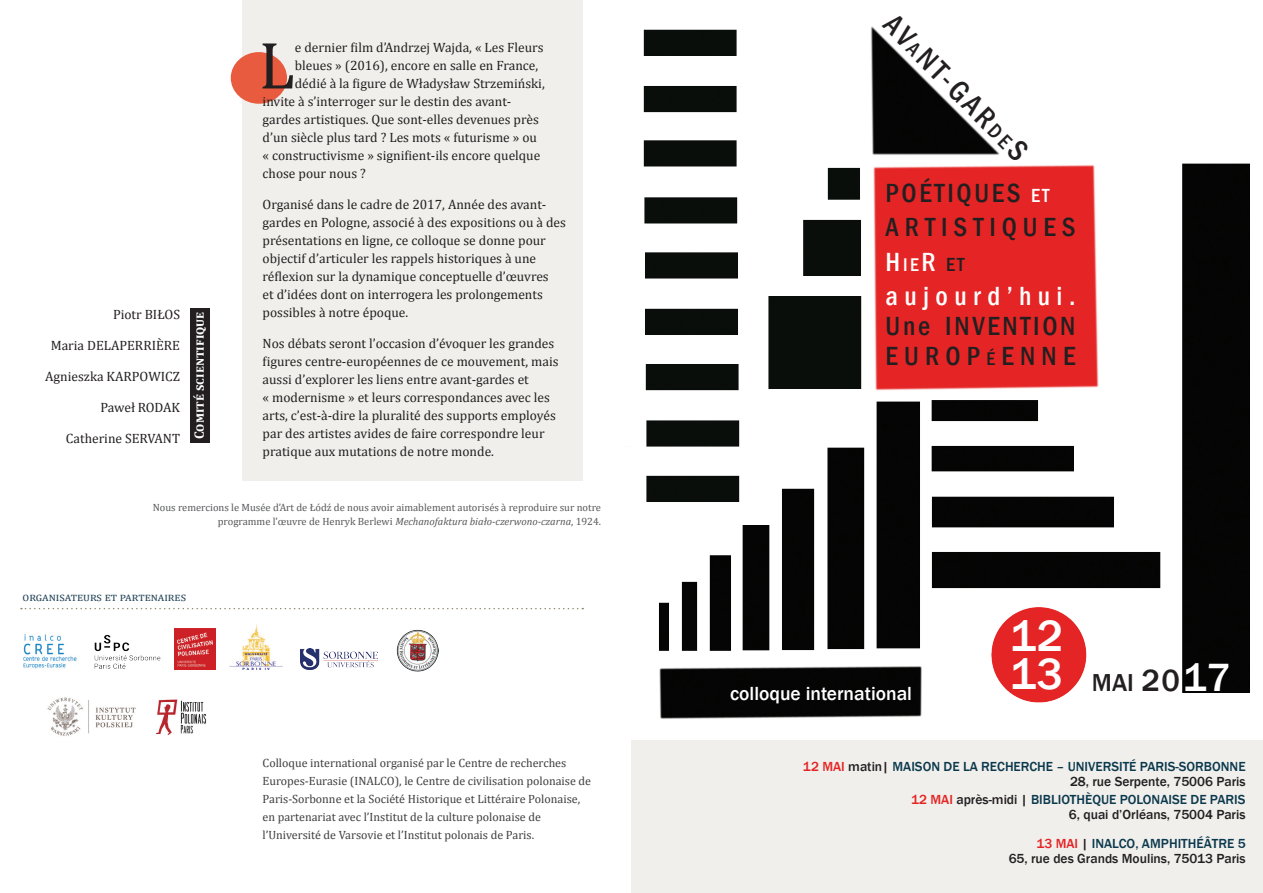
<style>
.page{position:relative;width:1263px;height:893px;background:#fff}
.page>*{position:absolute;margin:0;border:0;box-sizing:border-box;transform-origin:0 0}
.t1{font:67.5px "Cambria";color:#231f20}
.t2{font:500 45px "Franklin Gothic";color:#fff}
.t3{font:500 condensed 30px "Franklin Gothic";color:#231f20}
.t4{font:500 condensed 27px/30px "Franklin Gothic";letter-spacing:.215em;color:#231f20;text-align:justify}
.t5{font:500 condensed 27px "Franklin Gothic";letter-spacing:.1em;color:#231f20}
.t6{font:500 condensed 27px "Franklin Gothic";color:#fff}
.t7{font:500 25.2px "Franklin Gothic";color:#231f20}
.t8{font:500 19.5px "Franklin Gothic";color:#fff}
.t9{font:13.5px/18px "Cambria";color:#231f20}
.t10{font:500 13.5px "Franklin Gothic";color:#0b394d}
.t11{font:500 13.5px "Franklin Gothic";color:#231f20}
.t12{font:700 13.5px "Cambria";color:#fff}
.t13{font:12px/18px "Cambria";color:#3e3e3f}
.t14{font:12px "Cambria";letter-spacing:.09em;color:#234458}
.t15{font:10.5px/14.4px "Cambria";color:#57585a;text-align:right}
.s1{font-style:italic}
.s2{font-size:19.5px;color:#fff}
.s3{font-size:18.9px}
.s4{font-size:19.5px;color:#231f20}
.s5{color:#fff}
.s6{font-size:31.5px}
.s7{font-size:40.5px;color:#fff}
.s8{color:#e42424}
.s9{color:#231f20}
</style>
<div class="page">
<div style="left:631px;top:740px;width:632px;height:153px;background:#f1efec"></div>
<div style="left:242px;top:0;width:341px;height:481px;background:#f1efec"></div>
<img style="left:643px;top:26px;width:607px;height:693px">
<img style="left:156px;top:699px;width:51px;height:36px">
<img style="left:397px;top:630px;width:41px;height:41px">
<img style="left:230px;top:624px;width:52px;height:45px">
<svg style="left:21px;top:608px;width:562px;height:1px"></svg>
<div style="left:190px;top:308px;width:20px;height:135px;background:#231f20"></div>
<div style="left:231px;top:52px;width:56px;height:52px;background:#e95b3f;border-radius:50%"></div>
<img style="left:24px;top:635px;width:53px;height:34px">
<img style="left:94px;top:634px;width:67px;height:35px">
<img style="left:174px;top:629px;width:41px;height:41px">
<img style="left:301px;top:648px;width:76px;height:22px">
<img style="left:47px;top:697px;width:89px;height:39px">
<svg style="left:882px;top:26px;width:40px;height:31px"></svg>
<svg style="left:987px;top:124px;width:43px;height:39px"></svg>
<p class="t9" style="left:113px;top:305px;width:69px">Piotr BIŁOS</p>
<p class="t9" style="left:51px;top:336px;width:131px">Maria DELAPERRIÈRE</p>
<p class="t9" style="left:45px;top:367px;width:136px">Agnieszka KARPOWICZ</p>
<p class="t9" style="left:100px;top:398px;width:81px">Paweł RODAK</p>
<p class="t9" style="left:66px;top:429px;width:116px">Catherine SERVANT</p>
<p class="t12" style="left:190px;top:439px;width:129px;rotate:-90deg">Comité scientifique</p>
<p class="t1" style="left:259px;top:26px;width:38px">L</p>
<p class="t9" style="left:295px;top:39px;width:250px">e dernier film d’Andrzej Wajda, « Les Fleurs</p>
<p class="t9" style="left:295px;top:57px;width:245px">bleues » (2016), encore en salle en France,</p>
<p class="t9" style="left:295px;top:75px;width:251px">dédié à la figure de Władysław Strzemiński,</p>
<p class="t9" style="left:263px;top:93px;width:250px">invite à s’interroger sur le destin des avant-</p>
<p class="t9" style="left:263px;top:111px;width:278px">gardes artistiques. Que sont-elles devenues près</p>
<p class="t9" style="left:263px;top:129px;width:276px">d’un siècle plus tard ? Les mots « futurisme » ou</p>
<p class="t9" style="left:263px;top:147px;width:279px">« constructivisme » signifient-ils encore quelque</p>
<p class="t9" style="left:263px;top:165px;width:105px">chose pour nous ?</p>
<p class="t9" style="left:263px;top:195px;width:305px">Organisé dans le cadre de 2017, Année des avant&shy;gardes en Pologne, associé à des expositions ou à des présentations en ligne, ce colloque se donne pour objectif d’articuler les rappels historiques à une réflexion sur la dynamique conceptuelle d’œuvres<br>et d’idées dont on interrogera les prolongements possibles à notre époque.</p>
<p class="t9" style="left:263px;top:334px;width:298px">Nos débats seront l’occasion d’évoquer les grandes figures centre-européennes de ce mouvement, mais aussi d’explorer les liens entre avant-gardes et<br>« modernisme » et leurs correspondances avec les arts, c’est-à-dire la pluralité des supports employés par des artistes avides de faire correspondre leur pratique aux mutations de notre monde.</p>
<p class="t15" style="left:153px;top:500px;width:450px">Nous remercions le Musée d’Art de Łódź de nous avoir aimablement autorisés à reproduire sur notre programme l’œuvre de Henryk Berlewi <span class="s1">Mechanofaktura biało-czerwono-czarna</span>, 1924.</p>
<p class="t14" style="left:23px;top:590px;width:165px">organisateurs et partenaires</p>
<p class="t13" style="left:263px;top:754px;width:330px">Colloque international organisé par le Centre de recherches<br>Europes-Eurasie (INALCO), le Centre de civilisation polonaise de<br>Paris-Sorbonne et la Société Historique et Littéraire Polonaise,</p>
<p class="t13" style="left:263px;top:808px;width:280px">en partenariat avec l’Institut de la culture polonaise de l’Université de Varsovie et l’Institut polonais de Paris.</p>
<p class="t3" style="left:935px;top:39px;width:101px;rotate:45deg">NT-GAR</p>
<p class="t5" style="left:885px;top:175px;width:165px">POÉTIQUES <span class="s2">ET</span></p>
<p class="t4" style="left:885px;top:212px;width:191px">ARTISTIQUES</p>
<p class="t6" style="left:885px;top:244px;width:80px">H<span class="s3">ie</span>R <span class="s4">ET</span></p>
<p class="t4" style="left:885px;top:281px;width:191px"><span class="s5">aujourd’hui.<br></span>Une INVENTION EUROP<span class="s3">é</span>ENNE</p>
<p class="t8" style="left:730px;top:682px;width:183px">colloque international</p>
<p class="t2" style="left:1010px;top:609px;width:55px">12</p>
<p class="t2" style="left:1010px;top:646px;width:55px">13</p>
<p class="t7" style="left:1092px;top:667px;width:140px">mai <span class="s6">20</span><span class="s7">17</span></p>
<p class="t10" style="left:803px;top:758px;width:444px"><span class="s8">12 MAI</span> <span class="s9">matin|</span> MAISON DE LA RECHERCHE – UNIVERSITÉ PARIS-SORBONNE</p>
<p class="t11" style="left:1070px;top:773px;width:177px">28, rue Serpente, 75006 Paris</p>
<p class="t10" style="left:911px;top:791px;width:336px"><span class="s8">12 MAI</span> <span class="s9">après-midi |</span> BIBLIOTHÈQUE POLONAISE DE PARIS</p>
<p class="t11" style="left:1069px;top:806px;width:178px">6, quai d’Orléans, 75004 Paris</p>
<p class="t10" style="left:1036px;top:835px;width:211px"><span class="s8">13 MAI</span> <span class="s9">|</span> INALCO, AMPHITHÉÂTRE 5</p>
<p class="t11" style="left:1009px;top:850px;width:238px">65, rue des Grands Moulins, 75013 Paris</p>
</div>
